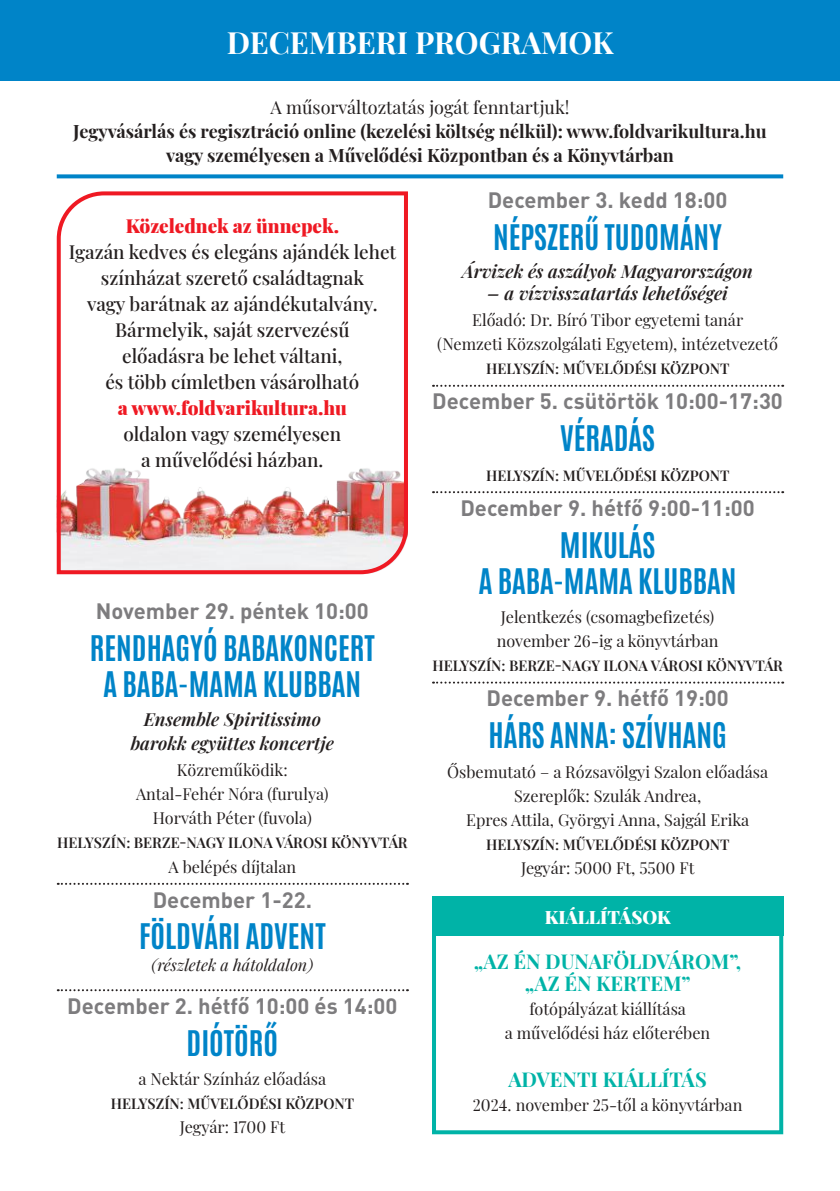
<style>
.page{position:relative;width:840px;height:1191px;background:#fff}
.page>*{position:absolute;margin:0;border:0;box-sizing:border-box;transform-origin:0 0}
.t1{font:30px/36px "Antonio";color:#0084c8;text-align:center}
.t2{font:700 30px "Playfair Display";color:#fff}
.t3{font:700 22px "DIN Pro";color:#7d7c7e}
.t4{font:700 20px/22px "Playfair Display";color:#00b3a7;text-align:center}
.t5{font:500 18.8px/26px "Playfair Display";color:#241f1f;text-align:center}
.t6{font:900 18.8px "Playfair Display";color:#ef1923}
.t7{font:700 18px/24px "Playfair Display";color:#241f1f;text-align:center}
.t8{font:italic 600 18px/24.8px "Playfair Display";color:#241f1f;text-align:center}
.t9{font:18px "Playfair Display";color:#241f1f}
.t10{font:900 18px "Playfair Display";color:#fff}
.t11{font:16.2px/24px "Playfair Display";color:#241f1f;text-align:center}
.t12{font:italic 16.2px "Playfair Display";color:#241f1f}
.t13{font:600 14.4px "Playfair Display";color:#241f1f}
</style>
<div class="page">
<svg style="left:58px;top:883px;width:350px;height:2px"></svg>
<svg style="left:58px;top:989px;width:350px;height:2px"></svg>
<div style="left:0;top:0;width:839px;height:81px;background:#0084c8"></div>
<svg style="left:433px;top:385px;width:349px;height:2px"></svg>
<svg style="left:433px;top:491px;width:349px;height:2px"></svg>
<svg style="left:433px;top:681px;width:349px;height:2px"></svg>
<svg style="left:57px;top:174px;width:725px;height:4px;background:#1990cd"></svg>
<div style="left:432px;top:896px;width:350px;height:238px;border:4px solid #00b3a7"></div>
<div style="left:432px;top:896px;width:350px;height:39px;background:#00b3a7"></div>
<svg style="left:56px;top:191px;width:352px;height:384px"></svg>
<h1 class="t2" style="left:282px;top:19px;width:278px">ŐSZI P OGRAMOK</h1>
<h1 class="t2" style="left:226px;top:19px;width:388px">DECEMBERI PROGRAMOK</h1>
<p class="t9" style="left:270px;top:93px;width:300px">A műsorváltoztatás jogát fenntartjuk!</p>
<p class="t7" style="left:73px;top:118px;width:694px">Jegyvásárlás és regisztráció online (kezelési költség nélkül): www.foldvarikultura.hu vagy személyesen a Művelődési Központban és a Könyvtárban</p>
<p class="t6" style="left:126px;top:211px;width:215px">Közelednek az ünnepek.</p>
<p class="t5" style="left:69px;top:237px;width:329px">Igazán kedves és elegáns ajándék lehet színházat szerető családtagnak<br>vagy barátnak az ajándékutalvány.<br>Bármelyik, saját szervezésű<br>előadásra be lehet váltani,<br>és több címletben vásárolható</p>
<p class="t6" style="left:118px;top:393px;width:230px">a www.foldvarikultura.hu</p>
<p class="t5" style="left:123px;top:419px;width:219px">oldalon vagy személyesen a művelődési házban.</p>
<h2 class="t3" style="left:96px;top:596px;width:274px">November 29. péntek 10:00</h2>
<h1 class="t1" style="left:90px;top:630px;width:286px">RENDHAGYÓ BABAKONCERT<br>A BABA-MAMA KLUBBAN</h1>
<p class="t8" style="left:131px;top:705px;width:205px">Ensemble Spiritissimo barokk együttes koncertje</p>
<p class="t11" style="left:136px;top:757px;width:194px">Közreműködik:<br>Antal-Fehér Nóra (furulya)<br>Horváth Péter (fuvola)</p>
<p class="t13" style="left:57px;top:831px;width:352px">HELYSZÍN: BERZE-NAGY ILONA VÁROSI KÖNYVTÁR</p>
<p class="t11" style="left:168px;top:853px;width:129px">A belépés díjtalan</p>
<h2 class="t3" style="left:153px;top:884px;width:161px">December 1-22.</h2>
<h1 class="t1" style="left:139px;top:918px;width:188px">FÖLDVÁRI ADVENT</h1>
<p class="t12" style="left:151px;top:952px;width:163px">(részletek a hátoldalon)</p>
<h2 class="t3" style="left:67px;top:991px;width:331px">December 2. hétfő 10:00 és 14:00</h2>
<h1 class="t1" style="left:186px;top:1025px;width:93px">DIÓTÖRŐ</h1>
<p class="t11" style="left:138px;top:1065px;width:189px">a Nektár Színház előadása</p>
<p class="t13" style="left:111px;top:1092px;width:245px">HELYSZÍN: MŰVELŐDÉSI KÖZPONT</p>
<p class="t11" style="left:180px;top:1113px;width:107px">Jegyár: 1700 Ft</p>
<h2 class="t3" style="left:487px;top:185px;width:241px">December 3. kedd 18:00</h2>
<h1 class="t1" style="left:493px;top:219px;width:230px">NÉPSZERŰ TUDOMÁNY</h1>
<p class="t8" style="left:462px;top:258px;width:292px">Árvizek és aszályok Magyarországon</p>
<p class="t8" style="left:487px;top:280px;width:242px">– a vízvisszatartás lehetőségei</p>
<p class="t11" style="left:437px;top:307px;width:342px">Előadó: Dr. Bíró Tibor egyetemi tanár<br>(Nemzeti Közszolgálati Egyetem), intézetvezető</p>
<p class="t13" style="left:485px;top:358px;width:245px">HELYSZÍN: MŰVELŐDÉSI KÖZPONT</p>
<h2 class="t3" style="left:432px;top:386px;width:352px">December 5. csütörtök 10:00-17:30</h2>
<h1 class="t1" style="left:560px;top:421px;width:96px">VÉRADÁS</h1>
<p class="t13" style="left:485px;top:464px;width:245px">HELYSZÍN: MŰVELŐDÉSI KÖZPONT</p>
<h2 class="t3" style="left:460px;top:493px;width:295px">December 9. hétfő 9:00-11:00</h2>
<h1 class="t1" style="left:478px;top:527px;width:259px">MIKULÁS<br>A BABA-MAMA KLUBBAN</h1>
<p class="t11" style="left:496px;top:604px;width:223px;text-align:left">Jelentkezés (csomagbefizetés) november 26-ig a könyvtárban</p>
<p class="t13" style="left:432px;top:654px;width:352px">HELYSZÍN: BERZE-NAGY ILONA VÁROSI KÖNYVTÁR</p>
<h2 class="t3" style="left:486px;top:683px;width:243px">December 9. hétfő 19:00</h2>
<h1 class="t1" style="left:488px;top:717px;width:239px">HÁRS ANNA: SZÍVHANG</h1>
<p class="t11" style="left:447px;top:758px;width:322px">Ősbemutató – a Rózsavölgyi Szalon előadása<br>Szereplők: Szulák Andrea,<br>Epres Attila, Györgyi Anna, Sajgál Erika</p>
<p class="t13" style="left:485px;top:833px;width:245px">HELYSZÍN: MŰVELŐDÉSI KÖZPONT</p>
<p class="t11" style="left:520px;top:854px;width:175px">Jegyár: 5000 Ft, 5500 Ft</p>
<p class="t10" style="left:544px;top:903px;width:127px">KIÁLLÍTÁSOK</p>
<p class="t4" style="left:473px;top:948px;width:269px">„AZ ÉN DUNAFÖLDVÁROM”, „AZ ÉN KERTEM”</p>
<p class="t11" style="left:504px;top:995px;width:207px">fotópályázat kiállítása<br>a művelődési ház előterében</p>
<p class="t4" style="left:508px;top:1067px;width:199px">ADVENTI KIÁLLÍTÁS</p>
<p class="t11" style="left:472px;top:1091px;width:271px">2024. november 25-től a könyvtárban</p>
</div>
